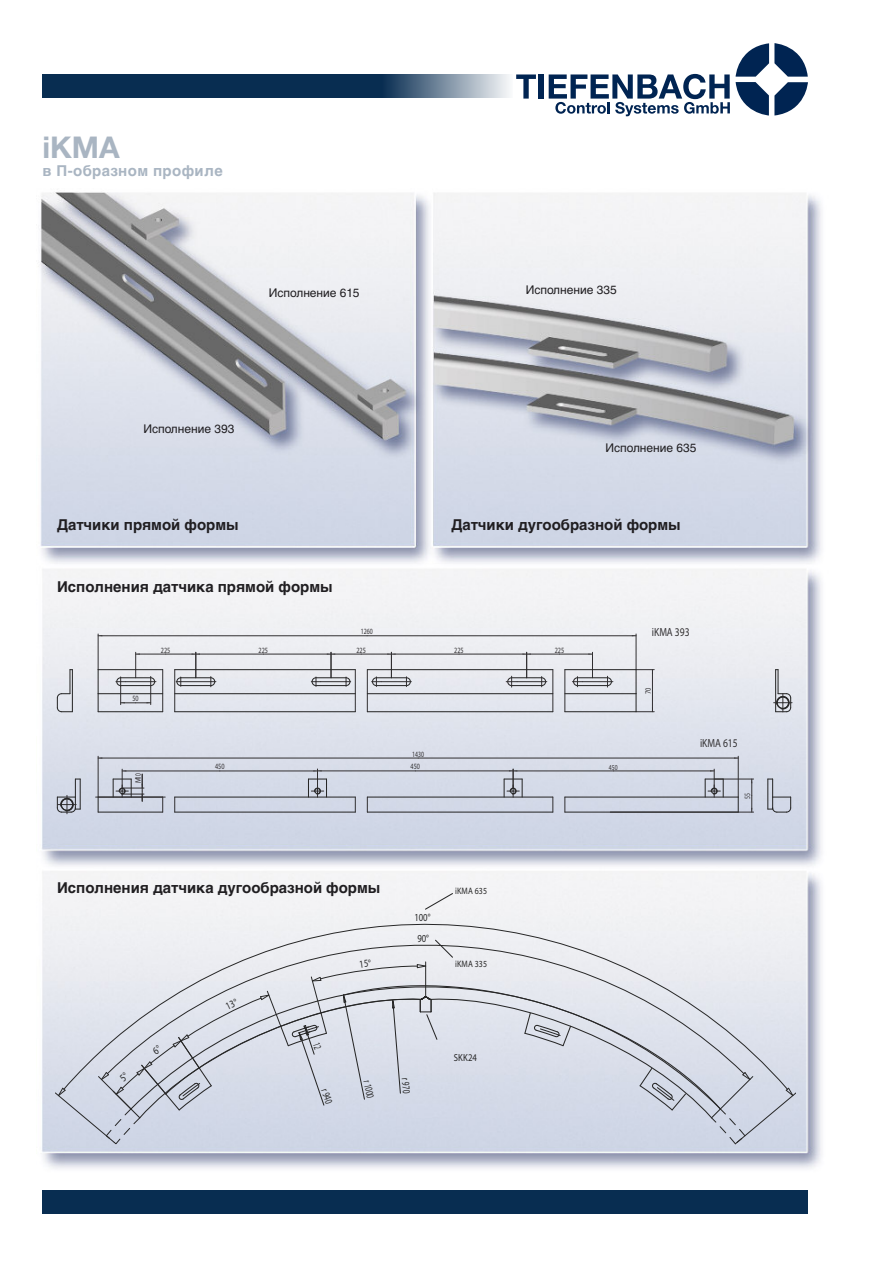
<style>
.page{position:relative;width:893px;height:1263px;background:#fff}
.page>*{position:absolute;margin:0;border:0;box-sizing:border-box;transform-origin:0 0}
.t1{font:700 30px "Helvetica Neue";color:#a9b5c2}
.t2{font:700 15px "Helvetica Cyr";color:#201e21}
.t3{font:700 15px "Helvetica Cyr";letter-spacing:.025em;color:#a9b5c2}
.t4{font:12px "Helvetica Cyr Upright";color:#201e21}
.t5{font:11.85px "Myriad Pro";color:#312f31;scale:.81 1}
.t6{font:10.8px/20.9px "Myriad Pro";color:#272727;scale:.81 1}
.t7{font:10.8px "Myriad Pro";color:#272727;scale:.64 1}
.t8{font:10.8px "Myriad Pro";color:#272727;scale:.68 1}
.t9{font:10.8px "Myriad Pro";color:#272727;scale:.7 1}
.t10{font:10.2px "Helvetica Neue CE";letter-spacing:.015em;color:#272727;scale:.85 1}
.t11{font:9.3px "Helvetica Neue CE";letter-spacing:.015em;color:#272727;scale:.85 1}
.t12{font:8.1px "Myriad Pro";color:#312f31;scale:.76 1}
.t13{font:8.1px "Myriad Pro";color:#312f31;scale:.71 1}
.t14{font:8.1px "Myriad Pro";color:#312f31;scale:.86 1}
.t15{font:8.1px "Myriad Pro";color:#312f31;scale:.79 1}
.t16{font:8.1px "Myriad Pro";color:#312f31;scale:.75 1}
.t17{font:7.95px "Myriad Pro";color:#312f31;scale:.76 1}
.t18{font:7.95px "Myriad Pro";color:#312f31;scale:.73 1}
.t19{font:7.5px "Myriad Pro";color:#312f31;scale:.76 1}
</style>
<div class="page">
<img style="left:38px;top:73px;width:784px;height:1141px">
<div style="left:43px;top:74px;width:340px;height:24px;background:#082d51"></div>
<div style="left:43px;top:1191px;width:765px;height:23px;background:#082d51"></div>
<div style="left:383px;top:74px;width:129px;height:24px;background:linear-gradient(to right,#0b2f53,#f8f9fa)"></div>
<svg style="left:736px;top:43px;width:72px;height:73px"></svg>
<svg style="left:516px;top:74px;width:20px;height:25px"></svg>
<div style="left:539px;top:74px;width:5px;height:25px;background:#002452"></div>
<svg style="left:549px;top:74px;width:181px;height:42px"></svg>
<div style="left:63px;top:886px;width:725px;height:53px;background:#f3f3f5"></div>
<div style="left:107px;top:902px;width:638px;height:37px;background:#f1f1f4"></div>
<hr style="left:636px;top:634px;width:1px;height:36px;background:#312f31">
<hr style="left:98px;top:634px;width:1px;height:36px;background:#312f31">
<hr style="left:367px;top:635px;width:269px;height:1px;background:#312f31">
<hr style="left:98px;top:635px;width:269px;height:1px;background:#312f31">
<hr style="left:98px;top:756px;width:1px;height:41px;background:#312f31">
<hr style="left:738px;top:756px;width:1px;height:41px;background:#312f31">
<hr style="left:98px;top:758px;width:320px;height:1px;background:#312f31">
<hr style="left:418px;top:758px;width:320px;height:1px;background:#312f31">
<hr style="left:560px;top:654px;width:32px;height:1px;background:#312f31">
<hr style="left:527px;top:654px;width:33px;height:1px;background:#312f31">
<hr style="left:459px;top:654px;width:68px;height:1px;background:#312f31">
<hr style="left:391px;top:654px;width:68px;height:1px;background:#312f31">
<hr style="left:361px;top:654px;width:30px;height:1px;background:#312f31">
<hr style="left:331px;top:654px;width:30px;height:1px;background:#312f31">
<hr style="left:263px;top:654px;width:68px;height:1px;background:#312f31">
<hr style="left:196px;top:654px;width:67px;height:1px;background:#312f31">
<hr style="left:166px;top:654px;width:30px;height:1px;background:#312f31">
<hr style="left:136px;top:654px;width:30px;height:1px;background:#312f31">
<hr style="left:714px;top:779px;width:40px;height:1px;background:#312f31">
<hr style="left:610px;top:812px;width:144px;height:1px;background:#312f31">
<svg style="left:751px;top:779px;width:1px;height:33px"></svg>
<hr style="left:220px;top:771px;width:97px;height:1px;background:#312f31">
<hr style="left:122px;top:771px;width:98px;height:1px;background:#312f31">
<hr style="left:317px;top:771px;width:98px;height:1px;background:#312f31">
<hr style="left:415px;top:771px;width:98px;height:1px;background:#312f31">
<hr style="left:614px;top:771px;width:100px;height:1px;background:#312f31">
<hr style="left:513px;top:771px;width:101px;height:1px;background:#312f31">
<hr style="left:162px;top:670px;width:1px;height:42px;background:#312f31">
<hr style="left:98px;top:669px;width:65px;height:1px;background:#272727">
<hr style="left:174px;top:670px;width:1px;height:42px;background:#312f31">
<svg style="left:174px;top:797px;width:1px;height:15px"></svg>
<hr style="left:175px;top:796px;width:180px;height:1px;background:#272727">
<hr style="left:175px;top:669px;width:180px;height:1px;background:#272727">
<svg style="left:355px;top:797px;width:1px;height:15px"></svg>
<hr style="left:355px;top:670px;width:1px;height:42px;background:#312f31">
<hr style="left:367px;top:670px;width:1px;height:42px;background:#312f31">
<svg style="left:367px;top:797px;width:1px;height:14px"></svg>
<hr style="left:367px;top:796px;width:186px;height:1px;background:#272727">
<hr style="left:367px;top:669px;width:186px;height:1px;background:#272727">
<svg style="left:553px;top:797px;width:1px;height:15px"></svg>
<hr style="left:553px;top:670px;width:1px;height:42px;background:#312f31">
<hr style="left:565px;top:670px;width:1px;height:42px;background:#312f31">
<svg style="left:565px;top:797px;width:1px;height:14px"></svg>
<hr style="left:565px;top:796px;width:173px;height:1px;background:#272727">
<hr style="left:565px;top:669px;width:71px;height:1px;background:#272727">
<hr style="left:767px;top:779px;width:1px;height:30px;background:#272727">
<hr style="left:72px;top:670px;width:1px;height:42px;background:#272727">
<hr style="left:80px;top:779px;width:1px;height:30px;background:#272727">
<hr style="left:98px;top:811px;width:65px;height:2px;background:#272727">
<svg style="left:98px;top:670px;width:1px;height:41px"></svg>
<hr style="left:98px;top:711px;width:65px;height:1px;background:#272727">
<hr style="left:98px;top:693px;width:65px;height:1px;background:#272727">
<hr style="left:175px;top:811px;width:180px;height:2px;background:#272727">
<hr style="left:175px;top:711px;width:180px;height:1px;background:#272727">
<hr style="left:175px;top:693px;width:180px;height:1px;background:#272727">
<hr style="left:367px;top:811px;width:186px;height:2px;background:#272727">
<hr style="left:367px;top:711px;width:186px;height:1px;background:#272727">
<hr style="left:367px;top:693px;width:186px;height:1px;background:#272727">
<hr style="left:565px;top:811px;width:173px;height:2px;background:#272727">
<svg style="left:635px;top:669px;width:19px;height:43px"></svg>
<hr style="left:565px;top:711px;width:71px;height:1px;background:#272727">
<hr style="left:565px;top:693px;width:71px;height:1px;background:#272727">
<svg style="left:738px;top:797px;width:1px;height:15px"></svg>
<svg style="left:768px;top:778px;width:24px;height:35px"></svg>
<svg style="left:57px;top:669px;width:15px;height:44px"></svg>
<svg style="left:116px;top:652px;width:40px;height:53px;background:#cacbd0"></svg>
<svg style="left:308px;top:769px;width:19px;height:28px"></svg>
<svg style="left:176px;top:652px;width:40px;height:35px"></svg>
<svg style="left:311px;top:652px;width:40px;height:35px"></svg>
<svg style="left:371px;top:652px;width:40px;height:35px"></svg>
<svg style="left:506px;top:652px;width:41px;height:35px"></svg>
<svg style="left:572px;top:652px;width:41px;height:35px"></svg>
<svg style="left:774px;top:669px;width:18px;height:44px"></svg>
<svg style="left:57px;top:778px;width:23px;height:36px"></svg>
<svg style="left:96px;top:769px;width:69px;height:43px;background:#bcc1cd"></svg>
<div style="left:314px;top:788px;width:7px;height:6px;border:1px solid #272727;border-radius:50%"></div>
<svg style="left:504px;top:769px;width:19px;height:28px"></svg>
<svg style="left:705px;top:769px;width:19px;height:28px"></svg>
<div style="left:776px;top:696px;width:13px;height:13px;border:1px solid #272727;border-radius:50%"></div>
<div style="left:777px;top:696px;width:12px;height:13px;border:1px solid #272727;border-radius:50%"></div>
<div style="left:61px;top:798px;width:12px;height:13px;border:1px solid #272727;border-radius:50%"></div>
<svg style="left:55px;top:939px;width:740px;height:205px;background:#d5d9e3"></svg>
<h1 class="t1" style="left:43px;top:136px;width:79px">iKMA</h1>
<p class="t3" style="left:43px;top:165px;width:182px">в П-образном профиле</p>
<p class="t4" style="left:269px;top:288px;width:92px">Исполнение 615</p>
<p class="t4" style="left:143px;top:425px;width:93px">Исполнение 393</p>
<p class="t4" style="left:526px;top:285px;width:93px">Исполнение 335</p>
<p class="t4" style="left:606px;top:444px;width:93px">Исполнение 635</p>
<p class="t2" style="left:57px;top:519px;width:183px">Датчики прямой формы</p>
<p class="t2" style="left:452px;top:519px;width:231px">Датчики дугообразной формы</p>
<p class="t2" style="left:57px;top:581px;width:277px">Исполнения датчика прямой формы</p>
<p class="t18" style="left:361px;top:629px;width:18px">1260</p>
<p class="t16" style="left:133px;top:695px;width:10px">50</p>
<p class="t14" style="left:135px;top:783px;width:13px;rotate:-90deg">M10</p>
<p class="t17" style="left:161px;top:647px;width:14px">225</p>
<p class="t17" style="left:259px;top:647px;width:14px">225</p>
<p class="t17" style="left:356px;top:647px;width:14px">225</p>
<p class="t12" style="left:454px;top:647px;width:14px">225</p>
<p class="t12" style="left:555px;top:647px;width:14px">225</p>
<p class="t13" style="left:412px;top:751px;width:18px">1430</p>
<p class="t12" style="left:215px;top:764px;width:14px">450</p>
<p class="t12" style="left:410px;top:764px;width:14px">450</p>
<p class="t19" style="left:609px;top:764px;width:13px">450</p>
<p class="t5" style="left:652px;top:628px;width:48px">iKMA 393</p>
<p class="t15" style="left:645px;top:694px;width:10px;rotate:-90deg">70</p>
<p class="t5" style="left:700px;top:739px;width:48px">iKMA 615</p>
<p class="t13" style="left:744px;top:798px;width:10px;rotate:-90deg">55</p>
<p class="t2" style="left:57px;top:882px;width:325px">Исполнения датчика дугообразной формы</p>
<p class="t6" style="left:414px;top:908px;width:21px">100°<br>90°</p>
<p class="t11" style="left:455px;top:887px;width:39px">iKMA 635</p>
<p class="t11" style="left:455px;top:960px;width:39px">iKMA 335</p>
<p class="t8" style="left:328px;top:1087px;width:24px;rotate:71deg">r 940</p>
<p class="t7" style="left:371px;top:1080px;width:29px;rotate:79deg">r 1000</p>
<p class="t9" style="left:409px;top:1077px;width:24px;rotate:85deg">r 970</p>
<p class="t10" style="left:454px;top:1054px;width:29px">SKK24</p>
</div>
